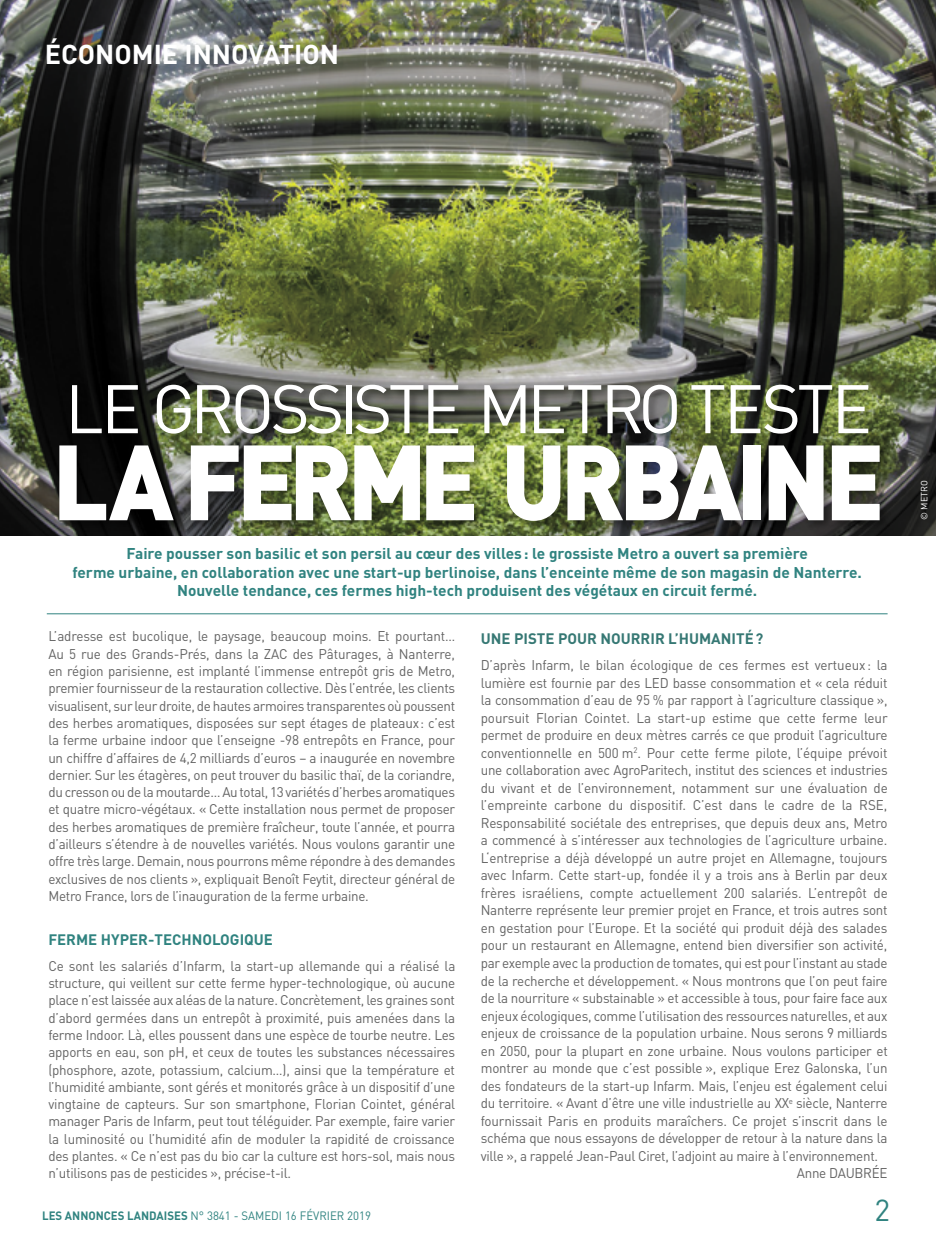
<style>
.page{position:relative;width:936px;height:1255px;background:#fff}
.page>*{position:absolute;margin:0;border:0;box-sizing:border-box;transform-origin:0 0}
.t1{font:900 105px "DIN";letter-spacing:-.06em;color:#fff;scale:.94 1}
.t2{font:67.5px "DIN";letter-spacing:-.06em;color:#fff}
.t3{font:30px "DIN";color:#308380}
.t4{font:700 27px "DIN";color:#fff}
.t5{font:700 15.45px/18.6px "DIN";color:#308380;text-align:center}
.t6{font:700 15px "DIN";color:#367874}
.t7{font:700 15px "DIN";color:#308380}
.t8{font:13.95px/17.2px "DIN";letter-spacing:-.02em;color:#636363;text-align:justify;scale:.96 1}
.t9{font:12px "DIN";color:#308380;scale:.95 1}
.t10{font:9px "DIN";color:#fff}
.s1{font-weight:700}
</style>
<div class="page">
<img style="left:0;top:0;width:935px;height:535px">
<div style="left:58px;top:382px;width:832px;height:150px;background:#000;opacity:.4"></div>
<hr style="left:47px;top:613px;width:840px;height:1px;background:#308380">
<h3 class="t4" style="left:45px;top:36px;width:296px">ÉCONOMIE INNOVATION</h3>
<h2 class="t2" style="left:65px;top:366px;width:808px">LE GROSSISTE METRO TESTE</h2>
<h1 class="t1" style="left:52px;top:412px;width:887px">LA FERME URBAINE</h1>
<p class="t5" style="left:72px;top:543px;width:790px">Faire pousser son basilic et son persil au cœur des villes: le grossiste Metro a ouvert sa première<br>ferme urbaine, en collaboration avec une start-up berlinoise, dans l’enceinte même de son magasin de Nanterre.<br>Nouvelle tendance, ces fermes high-tech produisent des végétaux en circuit fermé.</p>
<p class="t8" style="left:48px;top:627px;width:425px">L’adresse est bucolique, le paysage, beaucoup moins. Et pourtant… Au 5 rue des Grands-Prés, dans la ZAC des Pâturages, à Nanterre, en région parisienne, est implanté l’immense entrepôt gris de Metro, premier fournisseur de la restauration collective. Dès l’entrée, les clients visualisent, sur leur droite, de hautes armoires transparentes où poussent des herbes aromatiques, disposées sur sept étages de plateaux: c’est la ferme urbaine indoor que l’enseigne -98 entrepôts en France, pour un chiffre d’affaires de 4,2 milliards d’euros – a inaugurée en novembre dernier. Sur les étagères, on peut trouver du basilic thaï, de la coriandre, du cresson ou de la moutarde… Au total, 13 variétés d’herbes aromatiques et quatre micro-végétaux. « Cette installation nous permet de proposer des herbes aromatiques de première fraîcheur, toute l’année, et pourra d’ailleurs s’étendre à de nouvelles variétés. Nous voulons garantir une offre très large. Demain, nous pourrons même répondre à des demandes exclusives de nos clients », expliquait Benoît Feytit, directeur général de Metro France, lors de l’inauguration de la ferme urbaine.</p>
<p class="t7" style="left:48px;top:929px;width:226px">FERME HYPER-TECHNOLOGIQUE</p>
<p class="t8" style="left:48px;top:956px;width:425px">Ce sont les salariés d’Infarm, la start-up allemande qui a réalisé la structure, qui veillent sur cette ferme hyper-technologique, où aucune place n’est laissée aux aléas de la nature. Concrètement, les graines sont d’abord germées dans un entrepôt à proximité, puis amenées dans la ferme Indoor. Là, elles poussent dans une espèce de tourbe neutre. Les apports en eau, son pH, et ceux de toutes les substances nécessaires (phosphore, azote, potassium, calcium…), ainsi que la température et l’humidité ambiante, sont gérés et monitorés grâce à un dispositif d’une vingtaine de capteurs. Sur son smartphone, Florian Cointet, général manager Paris de Infarm, peut tout téléguider. Par exemple, faire varier la luminosité ou l’humidité afin de moduler la rapidité de croissance des plantes. « Ce n’est pas du bio car la culture est hors-sol, mais nous n’utilisons pas de pesticides », précise-t-il.</p>
<p class="t6" style="left:480px;top:628px;width:284px">UNE PISTE POUR NOURRIR L’HUMANITÉ?</p>
<p class="t8" style="left:480px;top:656px;width:425px">D’après Infarm, le bilan écologique de ces fermes est vertueux: la</p>
<p class="t8" style="left:480px;top:673px;width:425px">lumière est fournie par des LED basse consommation et « cela réduit</p>
<p class="t8" style="left:480px;top:691px;width:425px">la consommation d’eau de 95 % par rapport à l’agriculture classique »,</p>
<p class="t8" style="left:480px;top:708px;width:425px">poursuit Florian Cointet. La start-up estime que cette ferme leur</p>
<p class="t8" style="left:480px;top:726px;width:425px">permet de produire en deux mètres carrés ce que produit l’agriculture</p>
<p class="t8" style="left:480px;top:743px;width:425px">conventionnelle en 500 m<sup>2</sup>. Pour cette ferme pilote, l’équipe prévoit</p>
<p class="t8" style="left:480px;top:761px;width:425px">une collaboration avec AgroParitech, institut des sciences et industries</p>
<p class="t8" style="left:480px;top:778px;width:425px">du vivant et de l’environnement, notamment sur une évaluation de</p>
<p class="t8" style="left:480px;top:796px;width:425px">l’empreinte carbone du dispositif. C’est dans le cadre de la RSE,</p>
<p class="t8" style="left:480px;top:813px;width:425px">Responsabilité sociétale des entreprises, que depuis deux ans, Metro</p>
<p class="t8" style="left:480px;top:831px;width:425px">a commencé à s’intéresser aux technologies de l’agriculture urbaine.</p>
<p class="t8" style="left:480px;top:848px;width:425px">L‘entreprise a déjà développé un autre projet en Allemagne, toujours</p>
<p class="t8" style="left:480px;top:866px;width:425px">avec Infarm. Cette start-up, fondée il y a trois ans à Berlin par deux</p>
<p class="t8" style="left:480px;top:883px;width:425px">frères israéliens, compte actuellement 200 salariés. L’entrepôt de</p>
<p class="t8" style="left:480px;top:901px;width:425px">Nanterre représente leur premier projet en France, et trois autres sont</p>
<p class="t8" style="left:480px;top:919px;width:425px">en gestation pour l’Europe. Et la société qui produit déjà des salades</p>
<p class="t8" style="left:480px;top:936px;width:425px">pour un restaurant en Allemagne, entend bien diversifier son activité,</p>
<p class="t8" style="left:480px;top:954px;width:425px">par exemple avec la production de tomates, qui est pour l’instant au stade</p>
<p class="t8" style="left:480px;top:971px;width:425px">de la recherche et développement. « Nous montrons que l’on peut faire</p>
<p class="t8" style="left:480px;top:989px;width:425px">de la nourriture « substainable » et accessible à tous, pour faire face aux</p>
<p class="t8" style="left:480px;top:1006px;width:425px">enjeux écologiques, comme l’utilisation des ressources naturelles, et aux</p>
<p class="t8" style="left:480px;top:1024px;width:425px">enjeux de croissance de la population urbaine. Nous serons 9 milliards</p>
<p class="t8" style="left:480px;top:1041px;width:425px">en 2050, pour la plupart en zone urbaine. Nous voulons participer et</p>
<p class="t8" style="left:480px;top:1059px;width:425px">montrer au monde que c’est possible », explique Erez Galonska, l’un</p>
<p class="t8" style="left:480px;top:1076px;width:425px">des fondateurs de la start-up Infarm. Mais, l’enjeu est également celui</p>
<p class="t8" style="left:480px;top:1094px;width:425px">du territoire. « Avant d’être une ville industrielle au XX<sup>e</sup> siècle, Nanterre</p>
<p class="t8" style="left:480px;top:1111px;width:425px">fournissait Paris en produits maraîchers. Ce projet s’inscrit dans le</p>
<p class="t8" style="left:480px;top:1129px;width:425px">schéma que nous essayons de développer de retour à la nature dans la</p>
<p class="t8" style="left:480px;top:1146px;width:415px">ville », a rappelé Jean-Paul Ciret, l’adjoint au maire à l’environnement.</p>
<p class="t8" style="left:796px;top:1164px;width:96px">Anne DAUBRÉE</p>
<p class="t9" style="left:42px;top:1208px;width:348px"><span class="s1">LES ANNONCES LANDAISES</span> N° 3841 - SAMEDI 16 FÉVRIER 2019</p>
<h3 class="t3" style="left:874px;top:1191px;width:17px">2</h3>
<p class="t10" style="left:918px;top:520px;width:41px;rotate:-90deg">© METRO</p>
</div>
